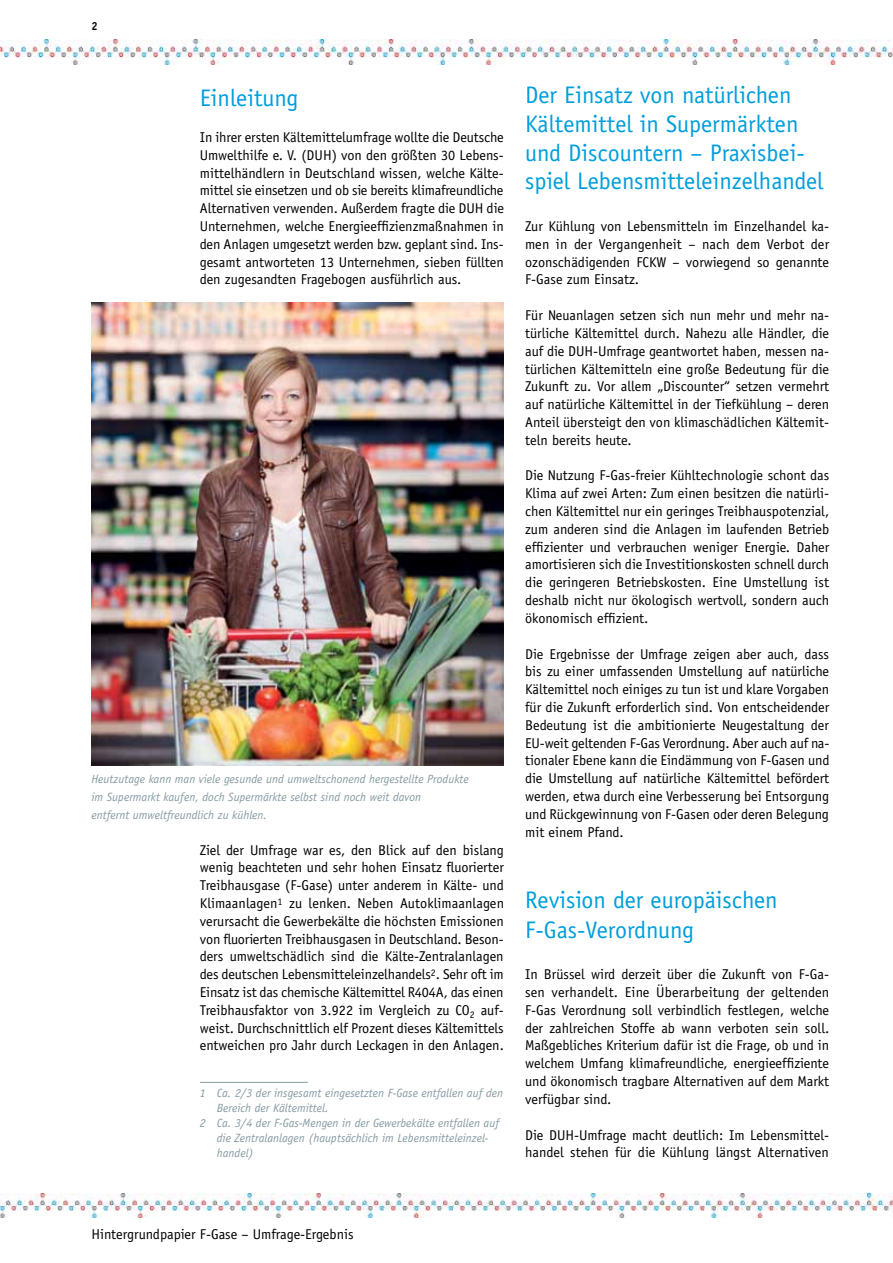
<style>
.page{position:relative;width:893px;height:1263px;background:#fff}
.page>*{position:absolute;margin:0;border:0;box-sizing:border-box;transform-origin:0 0}
.t1{font:24px/28.8px "Officina Sans";color:#009edb}
.t2{font:14.25px/17.9px "Officina Sans";color:#000;text-align:justify}
.t3{font:italic 12px/17.9px "Officina Sans";color:#869ba2}
.t4{font:700 11.7px "Officina Sans";color:#000;scale:.95 1}
</style>
<div class="page">
<img style="left:0;top:40px;width:630px;height:24px">
<img style="left:630px;top:40px;width:263px;height:24px">
<img style="left:0;top:1193px;width:557px;height:24px">
<img style="left:557px;top:1193px;width:336px;height:24px">
<hr style="left:200px;top:1082px;width:108px;height:1px;background:#869ba2">
<img style="left:91px;top:302px;width:413px;height:463px">
<p class="t4" style="left:91px;top:18px;width:8px">2</p>
<h1 class="t1" style="left:200px;top:84px;width:100px">Einleitung</h1>
<p class="t2" style="left:200px;top:128px;width:306px">In ihrer ersten Kältemittelumfrage wollte die Deutsche Umwelthilfe e. V. (DUH) von den größten 30 Lebens&shy;mittelhändlern in Deutschland wissen, welche Kälte&shy;mittel sie einsetzen und ob sie bereits klimafreundliche Alternativen verwenden. Außerdem fragte die DUH die Unternehmen, welche Energieeffizienzmaßnahmen in den Anlagen umgesetzt werden bzw. geplant sind. Ins&shy;gesamt antworteten 13 Unternehmen, sieben füllten den zugesandten Fragebogen ausführlich aus.</p>
<p class="t3" style="left:91px;top:770px;width:379px">Heutzutage kann man viele gesunde und umweltschonend hergestellte Produkte im Supermarkt kaufen, doch Supermärkte selbst sind noch weit davon<br>entfernt umweltfreundlich zu kühlen.</p>
<p class="t2" style="left:200px;top:841px;width:306px">Ziel der Umfrage war es, den Blick auf den bislang wenig beachteten und sehr hohen Einsatz fluorierter Treibhausgase (F-Gase) unter anderem in Kälte- und Klimaanlagen<sup>1</sup> zu lenken. Neben Autoklimaanlagen verursacht die Gewerbekälte die höchsten Emissionen von fluorierten Treibhausgasen in Deutschland. Beson&shy;ders umweltschädlich sind die Kälte-Zentralanlagen des deutschen Lebensmitteleinzelhandels<sup>2</sup>. Sehr oft im Einsatz ist das chemische Kältemittel R404A, das einen Treibhausfaktor von 3.922 im Vergleich zu CO<sub>2</sub> auf&shy;weist. Durchschnittlich elf Prozent dieses Kältemittels entweichen pro Jahr durch Leckagen in den Anlagen.</p>
<p class="t3" style="left:200px;top:1084px;width:305px">1 Ca. 2/3 der insgesamt eingesetzten F-Gase entfallen auf den</p>
<p class="t3" style="left:217px;top:1099px;width:113px">Bereich der Kältemittel.</p>
<p class="t3" style="left:200px;top:1114px;width:301px">2 Ca. 3/4 der F-Gas-Mengen in der Gewerbekälte entfallen auf</p>
<p class="t3" style="left:217px;top:1129px;width:273px">die Zentralanlagen (hauptsächlich im Lebensmitteleinzel-</p>
<p class="t3" style="left:217px;top:1144px;width:38px">handel)</p>
<h1 class="t1" style="left:525px;top:81px;width:300px">Der Einsatz von natürlichen<br>Kältemittel in Supermärkten und Discountern – Praxisbei&shy;spiel Lebensmitteleinzelhandel</h1>
<p class="t2" style="left:525px;top:217px;width:306px">Zur Kühlung von Lebensmitteln im Einzelhandel ka&shy;men in der Vergangenheit – nach dem Verbot der ozonschädigenden FCKW – vorwiegend so genannte F-Gase zum Einsatz.</p>
<p class="t2" style="left:525px;top:306px;width:306px">Für Neuanlagen setzen sich nun mehr und mehr na&shy;türliche Kältemittel durch. Nahezu alle Händler, die auf die DUH-Umfrage geantwortet haben, messen na&shy;türlichen Kältemitteln eine große Bedeutung für die Zukunft zu. Vor allem „Discounter“ setzen vermehrt auf natürliche Kältemittel in der Tiefkühlung – deren Anteil übersteigt den von klimaschädlichen Kältemit&shy;teln bereits heute.</p>
<p class="t2" style="left:525px;top:467px;width:306px">Die Nutzung F-Gas-freier Kühltechnologie schont das Klima auf zwei Arten: Zum einen besitzen die natürli&shy;chen Kältemittel nur ein geringes Treibhauspotenzial, zum anderen sind die Anlagen im laufenden Betrieb effizienter und verbrauchen weniger Energie. Daher amortisieren sich die Investitionskosten schnell durch die geringeren Betriebskosten. Eine Umstellung ist deshalb nicht nur ökologisch wertvoll, sondern auch ökonomisch effizient.</p>
<p class="t2" style="left:525px;top:645px;width:306px">Die Ergebnisse der Umfrage zeigen aber auch, dass bis zu einer umfassenden Umstellung auf natürliche Kältemittel noch einiges zu tun ist und klare Vorgaben für die Zukunft erforderlich sind. Von entscheidender Bedeutung ist die ambitionierte Neugestaltung der EU-weit geltenden F-Gas Verordnung. Aber auch auf na&shy;tionaler Ebene kann die Eindämmung von F-Gasen und die Umstellung auf natürliche Kältemittel befördert werden, etwa durch eine Verbesserung bei Entsorgung und Rückgewinnung von F-Gasen oder deren Belegung mit einem Pfand.</p>
<h1 class="t1" style="left:525px;top:885px;width:254px;line-height:30px">Revision der europäischen<br>F-Gas-Verordnung</h1>
<p class="t2" style="left:525px;top:965px;width:306px">In Brüssel wird derzeit über die Zukunft von F-Ga&shy;sen verhandelt. Eine Überarbeitung der geltenden F-Gas Verordnung soll verbindlich festlegen, welche der zahlreichen Stoffe ab wann verboten sein soll.<br>Maßgebliches Kriterium dafür ist die Frage, ob und in welchem Umfang klimafreundliche, energieeffiziente und ökonomisch tragbare Alternativen auf dem Markt verfügbar sind.</p>
<p class="t2" style="left:525px;top:1126px;width:306px">Die DUH-Umfrage macht deutlich: Im Lebensmittel&shy;handel stehen für die Kühlung längst Alternativen</p>
<p class="t2" style="left:91px;top:1225px;width:264px">Hintergrundpapier F-Gase – Umfrage-Ergebnis</p>
</div>
